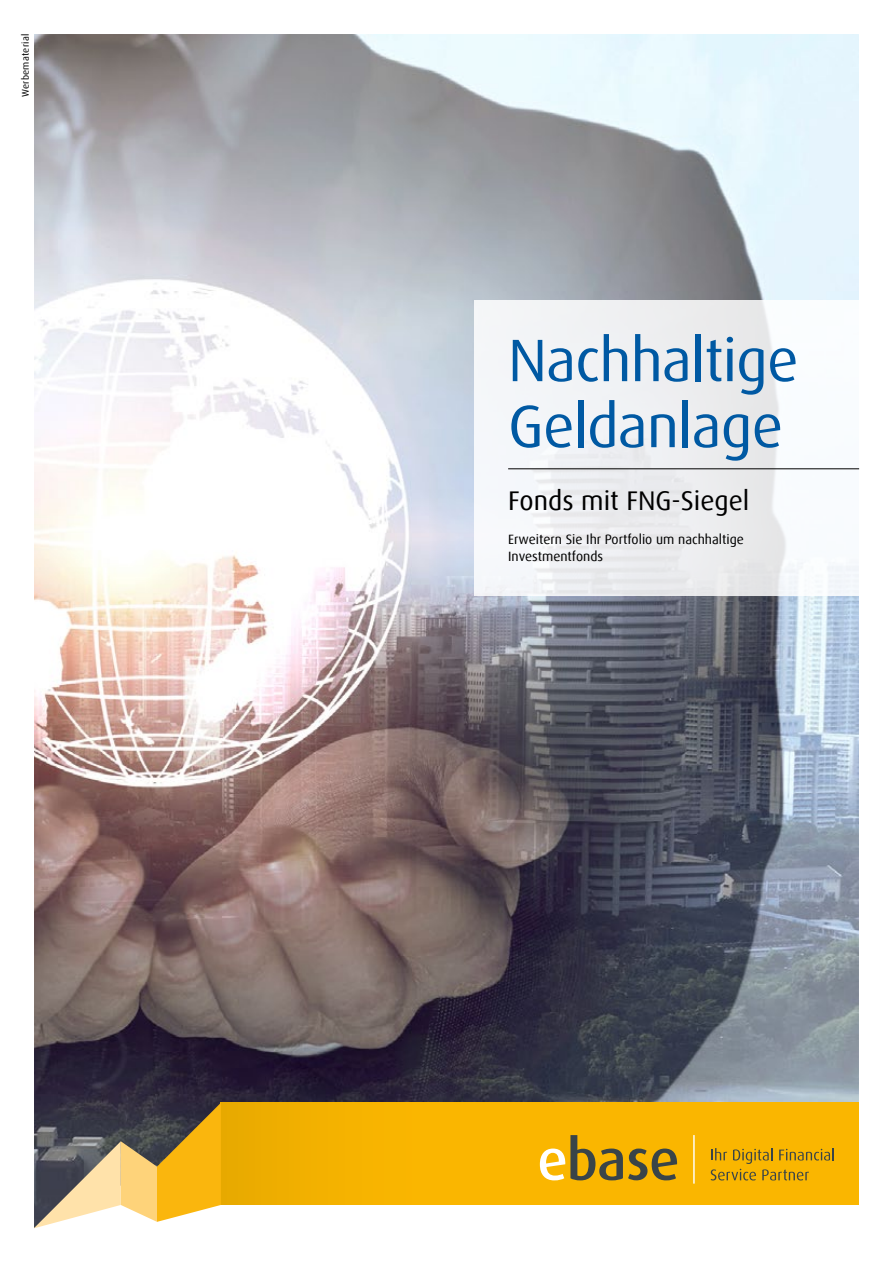
<style>
.page{position:relative;width:893px;height:1263px;background:#fff}
.page>*{position:absolute;margin:0;border:0;box-sizing:border-box;transform-origin:0 0}
.t1{font:60px/66px "Dax Offc";letter-spacing:-.015em;color:#0059a3}
.t2{font:27px "Dax Offc";color:#000}
.t3{font:13.5px/17.2px "Dax Offc";color:#000}
.t4{font:9.75px "Dax Offc";letter-spacing:.025em;color:#000}
</style>
<div class="page">
<img style="left:34px;top:34px;width:825px;height:1069px">
<div style="left:474px;top:300px;width:385px;height:295px;background:#f0f2f4"></div>
<hr style="left:508px;top:468px;width:351px;height:1px;background:#000">
<div style="left:221px;top:1103px;width:638px;height:102px;background:linear-gradient(to right,#f2b000,#feb800)"></div>
<svg style="left:34px;top:1103px;width:187px;height:125px"></svg>
<svg style="left:711px;top:1148px;width:123px;height:32px"></svg>
<hr style="left:693px;top:1135px;width:2px;height:48px;background:#fff">
<svg style="left:540px;top:1135px;width:137px;height:45px"></svg>
<p class="t4" style="left:19px;top:97px;width:64px;rotate:-90deg">Werbematerial</p>
<h1 class="t1" style="left:508px;top:328px;width:292px">Nachhaltige<br>Geldanlage</h1>
<h2 class="t2" style="left:508px;top:483px;width:243px">Fonds mit FNG-Siegel</h2>
<p class="t3" style="left:508px;top:531px;width:237px">Erweitern Sie Ihr Portfolio um nachhaltige<br>Investmentfonds</p>
</div>
